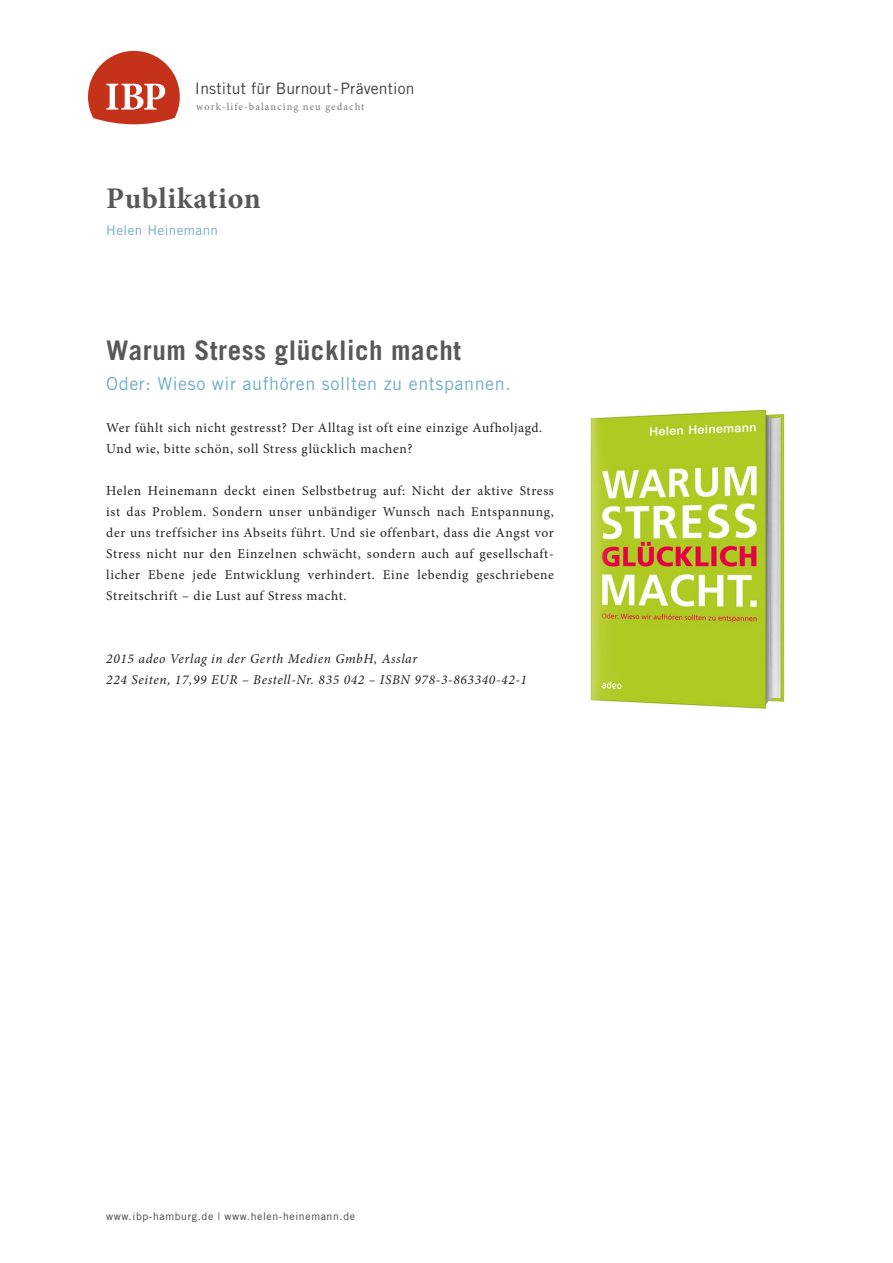
<style>
.page{position:relative;width:893px;height:1263px;background:#fff}
.page>*{position:absolute;margin:0;border:0;box-sizing:border-box;transform-origin:0 0}
.t1{font:700 30px "Minion Pro";letter-spacing:.02em;color:#57585a}
.t2{font:700 27px "Trade Gothic LT Std";letter-spacing:.02em;color:#57585a}
.t3{font:18px "Trade Gothic LT Std";letter-spacing:.03em;color:#6eadc3}
.t4{font:15.75px "Trade Gothic LT Std";letter-spacing:.01em;color:#3e3e3f}
.t5{font:13.5px/21px "Minion Pro";letter-spacing:.05em;color:#231f20;text-align:justify}
.t6{font:italic 13.5px "Minion Pro";letter-spacing:.05em;color:#231f20}
.t7{font:13.5px "Trade Gothic LT Std";letter-spacing:.03em;color:#6eadc3}
.t8{font:10.5px "Trade Gothic LT Std";letter-spacing:.06em;color:#3e3e3f}
.t9{font:500 10.5px "Minion Pro";letter-spacing:.1em;color:#808285}
</style>
<div class="page">
<svg style="left:88px;top:51px;width:92px;height:73px"></svg>
<img style="left:590px;top:409px;width:195px;height:301px">
<p class="t4" style="left:195px;top:79px;width:221px">Institut für Burnout-Prävention</p>
<p class="t9" style="left:196px;top:99px;width:170px">work-life-balancing neu gedacht</p>
<p class="t1" style="left:106px;top:177px;width:156px">Publikation</p>
<p class="t7" style="left:106px;top:222px;width:113px">Helen Heinemann</p>
<p class="t2" style="left:106px;top:333px;width:356px">Warum Stress glücklich macht</p>
<p class="t3" style="left:106px;top:372px;width:406px">Oder: Wieso wir aufhören sollten zu entspannen.</p>
<p class="t5" style="left:106px;top:417px;width:438px">Wer fühlt sich nicht gestresst? Der Alltag ist oft eine einzige Aufholjagd.</p>
<p class="t5" style="left:106px;top:438px;width:308px">Und wie, bitte schön, soll Stress glücklich machen?</p>
<p class="t5" style="left:106px;top:480px;width:449px">Helen Heinemann deckt einen Selbstbetrug auf: Nicht der aktive Stress ist das Problem. Sondern unser unbändiger Wunsch nach Entspannung, der uns treffsicher ins Abseits führt. Und sie offenbart, dass die Angst vor Stress nicht nur den Einzelnen schwächt, sondern auch auf gesellschaft&shy;licher Ebene jede Entwicklung verhindert. Eine lebendig geschriebene Streitschrift – die Lust auf Stress macht.</p>
<p class="t6" style="left:106px;top:649px;width:312px">2015 adeo Verlag in der Gerth Medien GmbH, Asslar</p>
<p class="t6" style="left:106px;top:670px;width:422px">224 Seiten, 17,99 EUR – Bestell-Nr. 835 042 – ISBN 978-3-863340-42-1</p>
<p class="t8" style="left:106px;top:1210px;width:250px">www.ibp-hamburg.de | www.helen-heinemann.de</p>
</div>
